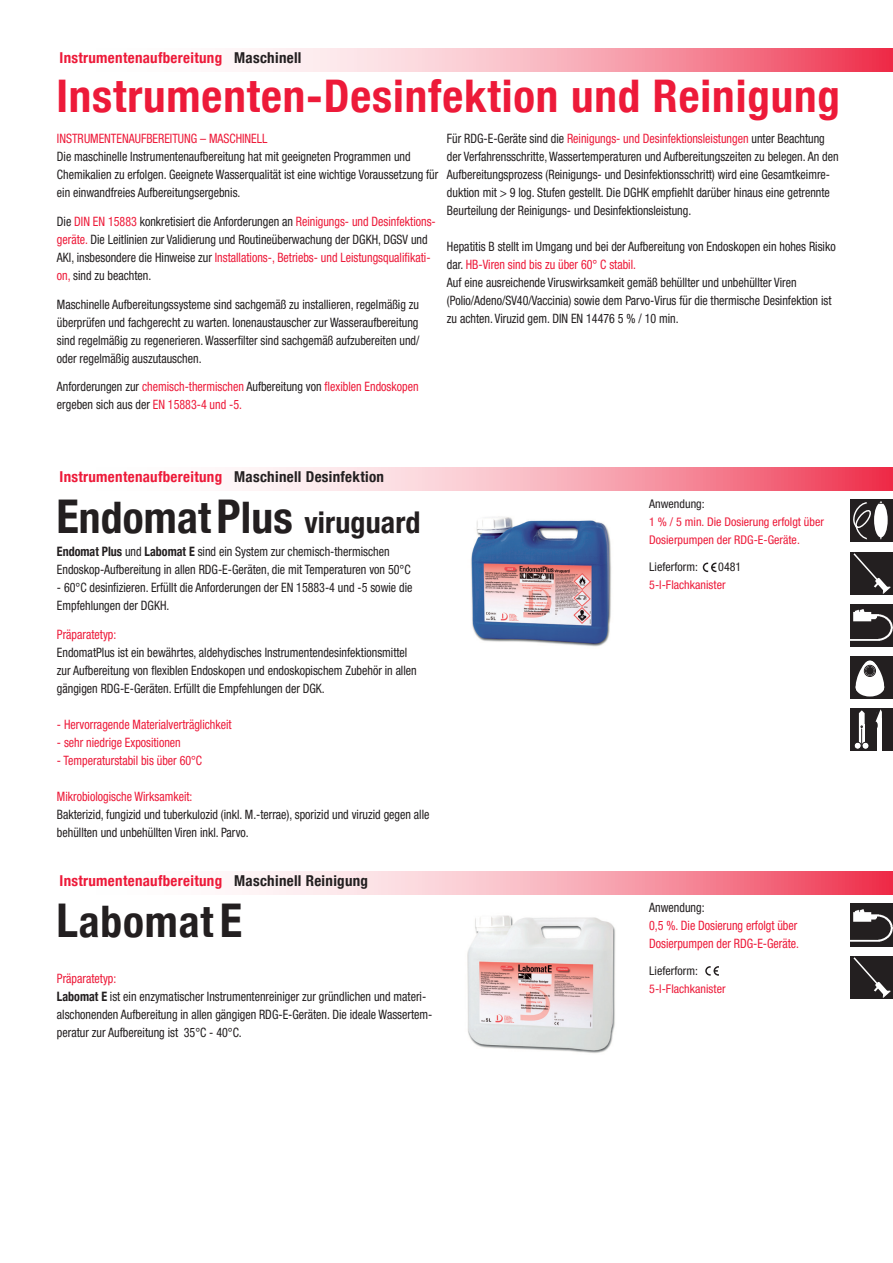
<style>
.page{position:relative;width:893px;height:1263px;background:#fff}
.page>*{position:absolute;margin:0;border:0;box-sizing:border-box;transform-origin:0 0}
.t1{font:700 condensed 45px "Helvetica Neue";letter-spacing:.02em;color:#ed1a39}
.t2{font:700 condensed 43.5px "Helvetica Neue";letter-spacing:.005em;color:#231f20}
.t3{font:700 condensed 15px "Helvetica Neue";letter-spacing:.02em;color:#ed1a39}
.t4{font:condensed 12.9px/18px "Helvetica Neue";color:#231f20;scale:.93 1}
.t5{font:condensed 12.9px/18px "Helvetica Neue";color:#ed1a39;scale:.93 1}
.t6{font:condensed 12px/18px "Helvetica Neue";color:#ed1a39}
.t7{font:condensed 12px "Helvetica Neue";color:#231f20}
.s1{color:#231f20}
.s2{color:#ed1a39}
.s3{font-size:46.5px}
.s4{font-size:30px}
.s5{font-weight:700}
.s6{color:#fff}
</style>
<div class="page">
<svg style="left:249px;top:49px;width:644px;height:23px;background:#f7a4b1"></svg>
<img style="left:471px;top:516px;width:140px;height:131px">
<svg style="left:249px;top:468px;width:644px;height:23px;background:#f7a4b1"></svg>
<div style="left:851px;top:500px;width:42px;height:42px;background:#231f20"></div>
<div style="left:874px;top:503px;width:14px;height:34px;background:#fff;border-radius:50%"></div>
<svg style="left:853px;top:502px;width:18px;height:38px"></svg>
<div style="left:851px;top:552px;width:42px;height:42px;background:#231f20"></div>
<svg style="left:853px;top:553px;width:38px;height:41px"></svg>
<img style="left:851px;top:604px;width:42px;height:43px">
<div style="left:851px;top:656px;width:42px;height:43px;background:#231f20"></div>
<svg style="left:855px;top:660px;width:30px;height:32px"></svg>
<div style="left:856px;top:678px;width:28px;height:18px;background:#fff;border-radius:50%"></div>
<div style="left:866px;top:667px;width:8px;height:8px;background:#231f20;border-radius:50%"></div>
<div style="left:865px;top:666px;width:10px;height:9px;border:1px solid #231f20;border-radius:50%"></div>
<div style="left:864px;top:665px;width:12px;height:12px;border:1px solid #231f20;border-radius:50%"></div>
<div style="left:851px;top:708px;width:42px;height:43px;background:#231f20"></div>
<hr style="left:878px;top:713px;width:4px;height:38px;background:#fff">
<div style="left:854px;top:742px;width:7px;height:7px;background:#fff;border-radius:50%"></div>
<div style="left:854px;top:742px;width:7px;height:8px;border:1px solid #231f20;border-radius:50%"></div>
<div style="left:862px;top:742px;width:7px;height:8px;border:1px solid #231f20;border-radius:50%"></div>
<svg style="left:859px;top:709px;width:23px;height:40px"></svg>
<img style="left:467px;top:915px;width:149px;height:138px">
<svg style="left:249px;top:872px;width:644px;height:23px;background:#f7a4b1"></svg>
<div style="left:851px;top:904px;width:42px;height:42px;background:#231f20"></div>
<img style="left:851px;top:909px;width:42px;height:33px">
<div style="left:851px;top:956px;width:42px;height:42px;background:#231f20"></div>
<svg style="left:853px;top:957px;width:38px;height:41px"></svg>
<svg style="left:705px;top:966px;width:14px;height:10px"></svg>
<svg style="left:703px;top:563px;width:13px;height:9px"></svg>
<p class="t3" style="left:60px;top:49px;width:244px">Instrumentenaufbereitung <span class="s1">Maschinell</span></p>
<h1 class="t1" style="left:56px;top:69px;width:785px">Instrumenten-Desinfektion und Reinigung</h1>
<p class="t5" style="left:57px;top:129px;width:228px">INSTRUMENTENAUFBEREITUNG – MASCHINELL</p>
<p class="t4" style="left:57px;top:147px;width:412px">Die maschinelle Instrumentenaufbereitung hat mit geeigneten Programmen und<br>Chemikalien zu erfolgen. Geeignete Wasserqualität ist eine wichtige Voraussetzung für ein einwandfreies Aufbereitungsergebnis.</p>
<p class="t4" style="left:57px;top:212px;width:409px">Die <span class="s2">DIN EN 15883</span> konkretisiert die Anforderungen an <span class="s2">Reinigungs- und Desinfektions&shy;geräte.</span> Die Leitlinien zur Validierung und Routineüberwachung der DGKH, DGSV und AKI, insbesondere die Hinweise zur <span class="s2">Installations-, Betriebs- und Leistungsqualifikati&shy;on,</span> sind zu beachten.</p>
<p class="t4" style="left:57px;top:295px;width:391px;text-align:justify">Maschinelle Aufbereitungssysteme sind sachgemäß zu installieren, regelmäßig zu überprüfen und fachgerecht zu warten. Ionenaustauscher zur Wasseraufbereitung sind regelmäßig zu regenerieren. Wasserfilter sind sachgemäß aufzubereiten und/ oder regelmäßig auszutauschen.</p>
<p class="t5" style="left:57px;top:378px;width:390px"><span class="s1">Anforderungen zur</span> chemisch-thermischen <span class="s1">Aufbereitung von</span> flexiblen Endoskopen <span class="s1">ergeben sich aus der</span> EN 15883-4 und -5.</p>
<p class="t4" style="left:447px;top:129px;width:423px">Für RDG-E-Geräte sind die <span class="s2">Reinigungs- und Desinfektionsleistungen</span> unter Beachtung der Verfahrensschritte, Wassertemperaturen und Aufbereitungszeiten zu belegen. An den Aufbereitungsprozess (Reinigungs- und Desinfektionsschritt) wird eine Gesamtkeimre&shy;duktion mit &gt; 9 log. Stufen gestellt. Die DGHK empfiehlt darüber hinaus eine getrennte Beurteilung der Reinigungs- und Desinfektionsleistung.</p>
<p class="t4" style="left:447px;top:237px;width:420px">Hepatitis B stellt im Umgang und bei der Aufbereitung von Endoskopen ein hohes Risiko dar. <span class="s2">HB-Viren sind bis zu über 60° C stabil.<br></span>Auf eine ausreichende Viruswirksamkeit gemäß behüllter und unbehüllter Viren (Polio/Adeno/SV40/Vaccinia) sowie dem Parvo-Virus für die thermische Desinfektion ist zu achten. Viruzid gem. DIN EN 14476 5 % / 10 min.</p>
<p class="t3" style="left:60px;top:468px;width:326px">Instrumentenaufbereitung <span class="s1">Maschinell Desinfektion</span></p>
<h2 class="t2" style="left:56px;top:491px;width:366px"><span class="s3">E</span>ndomat<span class="s3">P</span>lus <span class="s4">viruguard</span></h2>
<p class="t4" style="left:57px;top:543px;width:382px"><span class="s5">Endomat Plus</span> und <span class="s5">Labomat E</span> sind ein System zur chemisch-thermischen<br>Endoskop-Aufbereitung in allen RDG-E-Geräten, die mit Temperaturen von 50°C</p>
<p class="t4" style="left:57px;top:579px;width:384px">- 60°C desinfizieren. Erfüllt die Anforderungen der EN 15883-4 und -5 sowie die<br>Empfehlungen der DGKH.</p>
<p class="t5" style="left:57px;top:625px;width:65px">Präparatetyp:</p>
<p class="t4" style="left:57px;top:643px;width:388px">EndomatPlus ist ein bewährtes, aldehydisches Instrumentendesinfektionsmittel zur Aufbereitung von flexiblen Endoskopen und endoskopischem Zubehör in allen gängigen RDG-E-Geräten. Erfüllt die Empfehlungen der DGK.</p>
<p class="t5" style="left:57px;top:715px;width:189px">- Hervorragende Materialverträglichkeit</p>
<p class="t5" style="left:57px;top:733px;width:135px">- sehr niedrige Expositionen</p>
<p class="t5" style="left:57px;top:751px;width:158px">- Temperaturstabil bis über 60°C</p>
<p class="t5" style="left:57px;top:787px;width:147px">Mikrobiologische Wirksamkeit:</p>
<p class="t4" style="left:57px;top:805px;width:402px">Bakterizid, fungizid und tuberkulozid (inkl. M.-terrae), sporizid und viruzid gegen alle behüllten und unbehüllten Viren inkl. Parvo.</p>
<p class="t3" style="left:60px;top:872px;width:310px">Instrumentenaufbereitung <span class="s1">Maschinell Reinigung</span></p>
<h2 class="t2" style="left:56px;top:895px;width:187px"><span class="s3">L</span>abomat <span class="s3">E</span></h2>
<p class="t4" style="left:57px;top:969px;width:405px"><span class="s2">Präparatetyp:<br></span><span class="s5">Labomat E</span> ist ein enzymatischer Instrumentenreiniger zur gründlichen und materi&shy;alschonenden Aufbereitung in allen gängigen RDG-E-Geräten. Die ideale Wassertem&shy;peratur zur Aufbereitung ist 35°C - 40°C.</p>
<p class="t7" style="left:649px;top:497px;width:57px">Anwendung:</p>
<p class="t6" style="left:649px;top:513px;width:176px">1 % / 5 min. Die Dosierung erfolgt über<br>Dosierpumpen der RDG-E-Geräte.</p>
<p class="t6" style="left:649px;top:558px;width:94px"><span class="s1">Lieferform:</span> <span class="s6">CE</span> <span class="s1">0481<br></span>5-l-Flachkanister</p>
<p class="t4" style="left:649px;top:899px;width:61px">Anwendung:</p>
<p class="t5" style="left:649px;top:917px;width:163px">0,5 %. Die Dosierung erfolgt über<br>Dosierpumpen der RDG-E-Geräte.</p>
<p class="t6" style="left:649px;top:962px;width:78px"><span class="s1">Lieferform:</span> <span class="s6">CE<br></span>5-l-Flachkanister</p>
</div>
